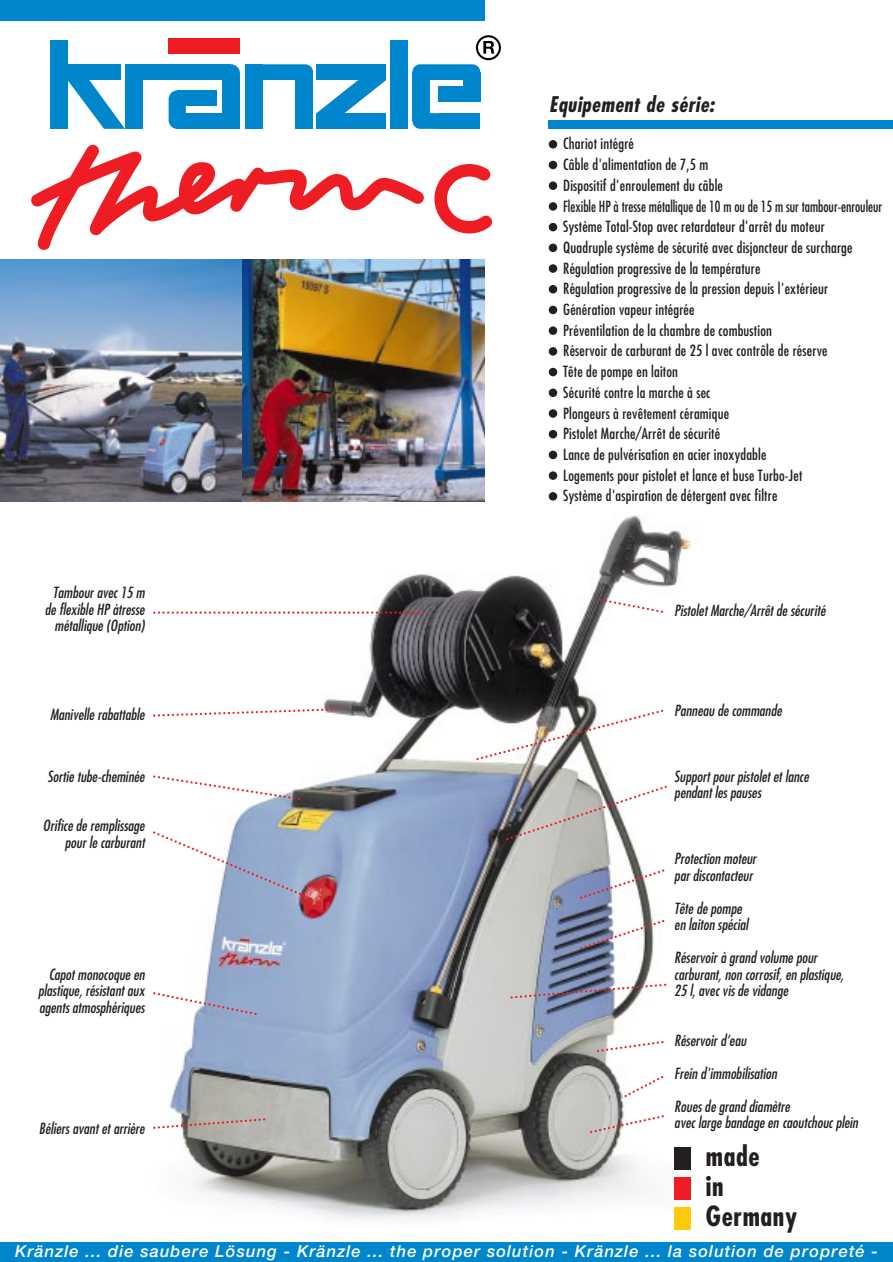
<style>
.page{position:relative;width:893px;height:1262px;background:#fff}
.page>*{position:absolute;margin:0;border:0;box-sizing:border-box;transform-origin:0 0}
.t1{font:700 condensed 27px/30px "Futura";letter-spacing:.025em;color:#231f20}
.t2{font:italic 700 condensed 21px "Futura";color:#231f20}
.t3{font:italic 500 16.5px "Helvetica Neue";letter-spacing:.065em;color:#fff}
.t4{font:condensed 15px/20.7px "Futura";letter-spacing:.01em;color:#231f20}
.t5{font:italic condensed 15px/16.5px "Futura";color:#231f20}
</style>
<div class="page">
<img style="left:153px;top:515px;width:539px;height:715px">
<div style="left:674px;top:1147px;width:16px;height:22px;background:#231f20"></div>
<div style="left:674px;top:1177px;width:16px;height:22px;background:#ee1d23"></div>
<div style="left:674px;top:1207px;width:16px;height:22px;background:#feca0a"></div>
<div style="left:0;top:0;width:485px;height:21px;background:#0086cc"></div>
<svg style="left:153px;top:829px;width:154px;height:69px"></svg>
<svg style="left:154px;top:611px;width:270px;height:3px"></svg>
<svg style="left:153px;top:774px;width:149px;height:27px"></svg>
<svg style="left:153px;top:707px;width:189px;height:11px"></svg>
<svg style="left:153px;top:990px;width:107px;height:27px"></svg>
<svg style="left:504px;top:784px;width:164px;height:58px"></svg>
<svg style="left:474px;top:707px;width:194px;height:54px"></svg>
<svg style="left:598px;top:597px;width:70px;height:18px"></svg>
<svg style="left:153px;top:1116px;width:115px;height:14px"></svg>
<svg style="left:578px;top:867px;width:90px;height:84px"></svg>
<svg style="left:509px;top:982px;width:159px;height:17px"></svg>
<svg style="left:595px;top:1039px;width:73px;height:14px"></svg>
<svg style="left:588px;top:1072px;width:80px;height:62px"></svg>
<div style="left:549px;top:120px;width:343px;height:9px;background:#0086cc"></div>
<div style="left:548px;top:140px;width:9px;height:8px;background:#231f20;border-radius:50%"></div>
<div style="left:548px;top:161px;width:9px;height:8px;background:#231f20;border-radius:50%"></div>
<div style="left:548px;top:181px;width:9px;height:9px;background:#231f20;border-radius:50%"></div>
<svg style="left:548px;top:202px;width:9px;height:9px"></svg>
<div style="left:548px;top:223px;width:9px;height:8px;background:#231f20;border-radius:50%"></div>
<div style="left:548px;top:243px;width:9px;height:9px;background:#231f20;border-radius:50%"></div>
<svg style="left:548px;top:264px;width:9px;height:9px"></svg>
<div style="left:548px;top:285px;width:9px;height:8px;background:#231f20;border-radius:50%"></div>
<div style="left:548px;top:306px;width:9px;height:8px;background:#231f20;border-radius:50%"></div>
<svg style="left:548px;top:326px;width:9px;height:9px"></svg>
<div style="left:548px;top:347px;width:9px;height:8px;background:#231f20;border-radius:50%"></div>
<div style="left:548px;top:368px;width:9px;height:8px;background:#231f20;border-radius:50%"></div>
<div style="left:548px;top:388px;width:9px;height:9px;background:#231f20;border-radius:50%"></div>
<svg style="left:548px;top:409px;width:9px;height:9px"></svg>
<div style="left:548px;top:430px;width:9px;height:8px;background:#231f20;border-radius:50%"></div>
<div style="left:548px;top:450px;width:9px;height:9px;background:#231f20;border-radius:50%"></div>
<svg style="left:548px;top:471px;width:9px;height:9px"></svg>
<div style="left:548px;top:492px;width:9px;height:8px;background:#231f20;border-radius:50%"></div>
<svg style="left:31px;top:38px;width:393px;height:212px"></svg>
<div style="left:50px;top:40px;width:17px;height:89px;background:#0086cc"></div>
<div style="left:63px;top:64px;width:58px;height:16px;background:#0086cc"></div>
<svg style="left:67px;top:80px;width:58px;height:49px"></svg>
<div style="left:125px;top:64px;width:17px;height:65px;background:#0086cc"></div>
<div style="left:141px;top:64px;width:86px;height:16px;background:#0086cc"></div>
<div style="left:181px;top:113px;width:45px;height:16px;background:#0086cc"></div>
<div style="left:169px;top:90px;width:17px;height:39px;background:#0086cc;border-radius:9px"></div>
<div style="left:177px;top:90px;width:39px;height:16px;background:#0086cc"></div>
<div style="left:177px;top:113px;width:19px;height:16px;background:#0086cc"></div>
<div style="left:222px;top:78px;width:18px;height:51px;background:#0086cc"></div>
<div style="left:222px;top:64px;width:18px;height:30px;background:#0086cc;border-radius:9px"></div>
<div style="left:216px;top:64px;width:15px;height:16px;background:#0086cc"></div>
<div style="left:245px;top:64px;width:18px;height:65px;background:#0086cc"></div>
<div style="left:295px;top:75px;width:18px;height:54px;background:#0086cc"></div>
<div style="left:252px;top:64px;width:61px;height:16px;background:#0086cc;border-radius:8px"></div>
<div style="left:169px;top:38px;width:71px;height:16px;background:#ee1d23"></div>
<div style="left:316px;top:64px;width:70px;height:16px;background:#0086cc"></div>
<div style="left:316px;top:113px;width:70px;height:16px;background:#0086cc"></div>
<svg style="left:316px;top:80px;width:70px;height:33px"></svg>
<div style="left:390px;top:40px;width:17px;height:89px;background:#0086cc"></div>
<div style="left:412px;top:64px;width:68px;height:16px;background:#0086cc;border-radius:8px"></div>
<div style="left:412px;top:113px;width:34px;height:16px;background:#0086cc;border-radius:8px"></div>
<div style="left:412px;top:72px;width:18px;height:49px;background:#0086cc"></div>
<div style="left:438px;top:86px;width:42px;height:16px;background:#0086cc"></div>
<div style="left:463px;top:72px;width:17px;height:30px;background:#0086cc"></div>
<div style="left:438px;top:113px;width:42px;height:16px;background:#0086cc"></div>
<div style="left:476px;top:35px;width:25px;height:25px;border:2px solid #000;border-radius:50%"></div>
<svg style="left:483px;top:41px;width:11px;height:13px"></svg>
<svg style="left:434px;top:164px;width:59px;height:70px"></svg>
<img style="left:0;top:259px;width:242px;height:243px">
<img style="left:242px;top:259px;width:243px;height:243px">
<div style="left:0;top:1242px;width:892px;height:20px;background:#0086cc"></div>
<h2 class="t2" style="left:549px;top:95px;width:170px">Equipement de série:</h2>
<p class="t5" style="left:45px;top:586px;width:104px;text-align:right">Tambouravec15 m de flexible HP àtresse métallique (Option)</p>
<p class="t5" style="left:50px;top:707px;width:99px">Manivelle rabattable</p>
<p class="t5" style="left:48px;top:769px;width:101px">Sortie tube-cheminée</p>
<p class="t5" style="left:43px;top:818px;width:106px;text-align:right">Orifice de remplissage pourle carburant</p>
<p class="t5" style="left:38px;top:967px;width:110px;text-align:justify;text-indent:11px">Capotmonocoque en plastique,résistantaux agentsatmosphériques</p>
<p class="t5" style="left:39px;top:1121px;width:110px">Béliersavantetarrière</p>
<p class="t4" style="left:563px;top:135px;width:320px">Chariot intégré<br>Câble d'alimentation de 7,5 m<br>Dispositif d'enroulement du câble<br>Flexible HP à tresse métallique de 10 m ou de 15 m sur tambour-enrouleur Système Total-Stop avec retardateur d'arrêt du moteur<br>Quadruple système de sécurité avec disjoncteur de surcharge Régulation progressive de la température<br>Régulation progressive de la pression depuis l'extérieur Génération vapeur intégrée<br>Préventilation de la chambre de combustion<br>Réservoir de carburant de 25 l avec contrôle de réserve<br>Tête de pompe en laiton<br>Sécurité contre la marche à sec<br>Plongeurs à revêtement céramique<br>Pistolet Marche/Arrêt de sécurité<br>Lance de pulvérisation en acier inoxydable<br>Logements pour pistolet et lance et buse Turbo-Jet<br>Système d'aspiration de détergent avec filtre</p>
<p class="t5" style="left:674px;top:604px;width:155px">PistoletMarche/Arrêtde sécurité</p>
<p class="t5" style="left:674px;top:703px;width:111px">Panneau de commande</p>
<p class="t5" style="left:674px;top:769px;width:138px">Supportpourpistoletetlance pendantlespauses</p>
<p class="t5" style="left:674px;top:851px;width:86px">Protection moteur pardiscontacteur</p>
<p class="t5" style="left:674px;top:901px;width:78px">Tête de pompe en laiton spécial</p>
<p class="t5" style="left:674px;top:950px;width:174px">Réservoirà grand volume pour carburant,non corrosif,en plastique,<br>25 l,avecvisde vidange</p>
<p class="t5" style="left:674px;top:1033px;width:76px">Réservoird’eau</p>
<p class="t5" style="left:674px;top:1066px;width:107px">Frein d'immobilisation</p>
<p class="t5" style="left:674px;top:1099px;width:188px">Rouesde grand diamètre<br>aveclarge bandage en caoutchoucplein</p>
<h1 class="t1" style="left:705px;top:1143px;width:93px">made<br>in<br>Germany</h1>
<p class="t3" style="left:15px;top:1245px;width:864px">Kränzle ... die saubere Lösung - Kränzle ... the proper solution - Kränzle ... la solution de propreté -</p>
</div>
